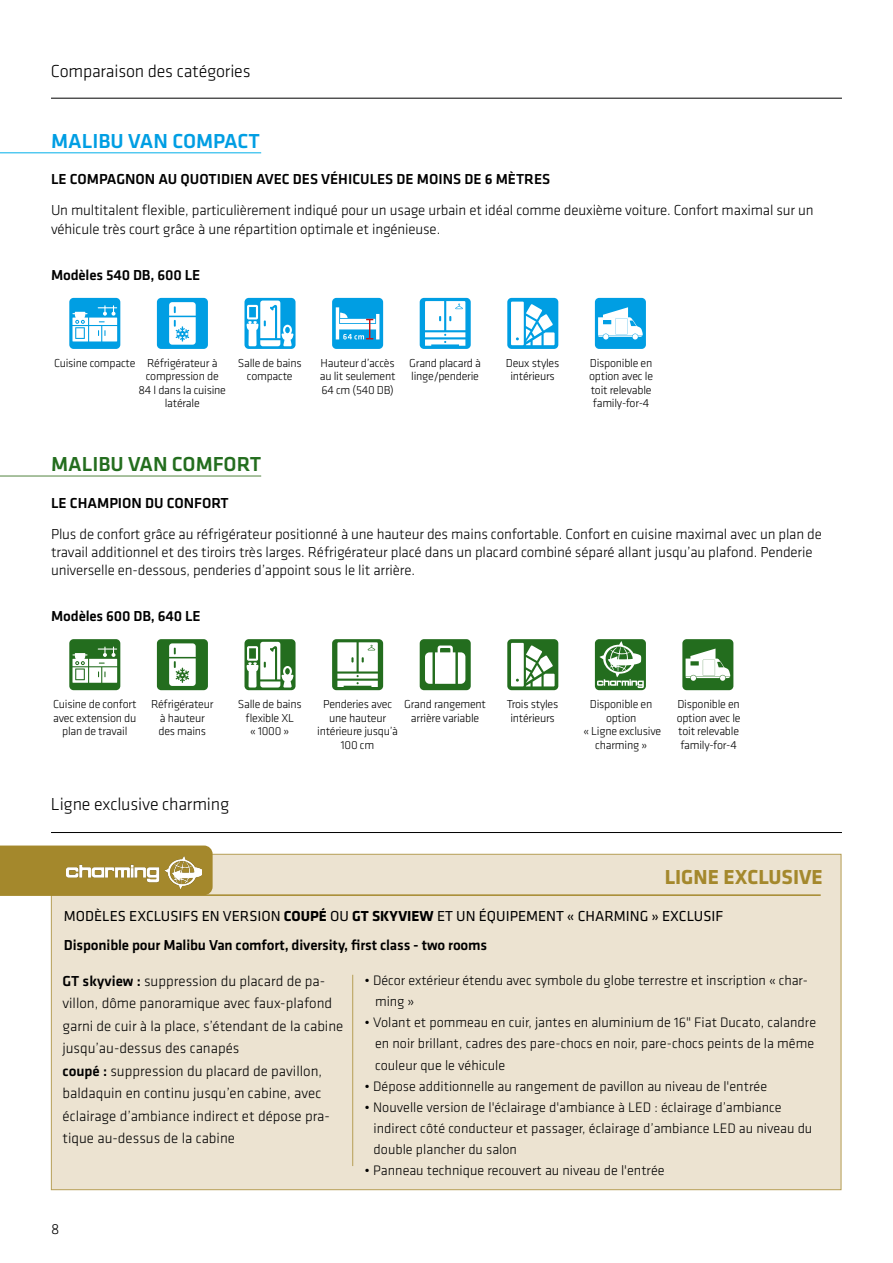
<style>
.page{position:relative;width:893px;height:1263px;background:#fff}
.page>*{position:absolute;margin:0;border:0;box-sizing:border-box;transform-origin:0 0}
.t1{font:500 21px "Klavika Basic";color:#236d1e}
.t2{font:500 21px "Klavika Basic";color:#009ee3}
.t3{font:700 21px "Klavika Basic";color:#a4882c}
.t4{font:300 18px "Klavika Basic";letter-spacing:-.01em;color:#000}
.t5{font:300 15px/22.5px "Klavika Basic";letter-spacing:-.01em;color:#000}
.t6{font:500 15px "Klavika Basic";letter-spacing:-.01em;color:#000}
.t7{font:15px "Klavika Basic";color:#000}
.t8{font:300 14.25px/21px "Klavika Basic";color:#000}
.t9{font:300 12px/13.5px "Klavika Basic";letter-spacing:-.02em;color:#000;text-align:center}
.s1{font-weight:700}
.s2{font-weight:500}
</style>
<div class="page">
<hr style="left:51px;top:98px;width:791px;height:1px;background:#000">
<hr style="left:51px;top:832px;width:791px;height:1px;background:#000">
<div style="left:51px;top:854px;width:790px;height:336px;background:#ece3d1;border:1px solid #b69e55"></div>
<hr style="left:0;top:476px;width:261px;height:1px;background:#52843f">
<hr style="left:0;top:152px;width:261px;height:1px;background:#00b0ea">
<hr style="left:352px;top:975px;width:1px;height:191px;background:#b69e55">
<div style="left:595px;top:639px;width:51px;height:51px;background:#236d1e;border-radius:4px"></div>
<svg style="left:597px;top:641px;width:47px;height:47px"></svg>
<div style="left:595px;top:298px;width:51px;height:51px;background:#009ee3;border-radius:4px"></div>
<svg style="left:598px;top:307px;width:45px;height:32px"></svg>
<div style="left:507px;top:639px;width:51px;height:51px;background:#236d1e;border-radius:4px"></div>
<svg style="left:511px;top:643px;width:44px;height:43px"></svg>
<div style="left:507px;top:298px;width:51px;height:51px;background:#009ee3;border-radius:4px"></div>
<svg style="left:511px;top:302px;width:44px;height:43px"></svg>
<div style="left:332px;top:639px;width:51px;height:51px;background:#236d1e;border-radius:4px"></div>
<svg style="left:337px;top:642px;width:41px;height:45px"></svg>
<div style="left:332px;top:298px;width:51px;height:51px;background:#009ee3;border-radius:4px"></div>
<svg style="left:336px;top:307px;width:43px;height:32px"></svg>
<div style="left:420px;top:639px;width:51px;height:51px;background:#236d1e;border-radius:4px"></div>
<svg style="left:425px;top:645px;width:40px;height:39px"></svg>
<div style="left:420px;top:298px;width:51px;height:51px;background:#009ee3;border-radius:4px"></div>
<svg style="left:425px;top:301px;width:40px;height:45px"></svg>
<svg style="left:244px;top:639px;width:52px;height:51px"></svg>
<svg style="left:246px;top:642px;width:47px;height:45px"></svg>
<svg style="left:244px;top:298px;width:52px;height:51px"></svg>
<svg style="left:246px;top:301px;width:47px;height:45px"></svg>
<div style="left:157px;top:639px;width:51px;height:51px;background:#236d1e;border-radius:4px"></div>
<svg style="left:169px;top:643px;width:27px;height:43px"></svg>
<div style="left:157px;top:298px;width:51px;height:51px;background:#009ee3;border-radius:4px"></div>
<svg style="left:169px;top:302px;width:27px;height:43px"></svg>
<div style="left:69px;top:639px;width:51px;height:51px;background:#236d1e;border-radius:4px"></div>
<svg style="left:72px;top:647px;width:45px;height:36px"></svg>
<div style="left:69px;top:298px;width:51px;height:51px;background:#009ee3;border-radius:4px"></div>
<svg style="left:72px;top:305px;width:45px;height:36px"></svg>
<div style="left:0;top:845px;width:213px;height:49px;background:#a4882c"></div>
<img style="left:67px;top:856px;width:135px;height:32px">
<hr style="left:0;top:894px;width:821px;height:2px;background:#a4882c">
<div style="left:682px;top:639px;width:51px;height:51px;background:#236d1e;border-radius:4px"></div>
<svg style="left:686px;top:648px;width:44px;height:33px"></svg>
<p class="t4" style="left:51px;top:60px;width:201px">Comparaison des catégories</p>
<h1 class="t2" style="left:51px;top:126px;width:210px">MALIBU VAN COMPACT</h1>
<p class="t6" style="left:51px;top:169px;width:501px">LE COMPAGNON AU QUOTIDIEN AVEC DES VÉHICULES DE MOINS DE 6 MÈTRES</p>
<p class="t5" style="left:51px;top:201px;width:764px;line-height:18px">Un multitalent flexible, particulièrement indiqué pour un usage urbain et idéal comme deuxième voiture. Confort maximal sur un véhicule très court grâce à une répartition optimale et ingénieuse.</p>
<p class="t6" style="left:51px;top:264px;width:151px">Modèles 540 DB, 600 LE</p>
<p class="t9" style="left:139px;top:356px;width:89px">Réfrigérateur à compression de<br>84 l dans la cuisine latérale</p>
<p class="t9" style="left:54px;top:356px;width:83px">Cuisine compacte</p>
<p class="t9" style="left:238px;top:356px;width:65px">Salle de bains compacte</p>
<h1 class="t1" style="left:51px;top:450px;width:212px">MALIBU VAN COMFORT</h1>
<p class="t6" style="left:51px;top:492px;width:179px">LE CHAMPION DU CONFORT</p>
<p class="t9" style="left:320px;top:356px;width:77px;text-align:justify">Hauteur d’accès au lit seulement 64 cm (540 DB)</p>
<p class="t9" style="left:409px;top:356px;width:73px;text-align:left">Grand placard à linge/penderie</p>
<p class="t9" style="left:506px;top:356px;width:55px">Deux styles intérieurs</p>
<p class="t9" style="left:589px;top:356px;width:65px">Disponible en option avec le toit relevable family-for-4</p>
<p class="t5" style="left:51px;top:524px;width:772px;line-height:18px">Plus de confort grâce au réfrigérateur positionné à une hauteur des mains confortable. Confort en cuisine maximal avec un plan de travail additionnel et des tiroirs très larges. Réfrigérateur placé dans un placard combiné séparé allant jusqu’au plafond. Penderie universelle en-dessous, penderies d’appoint sous le lit arrière.</p>
<p class="t6" style="left:51px;top:606px;width:151px">Modèles 600 DB, 640 LE</p>
<p class="t9" style="left:53px;top:697px;width:85px">Cuisine de confort avec extension du plan de travail</p>
<p class="t9" style="left:151px;top:697px;width:64px">Réfrigérateur à hauteur des mains</p>
<p class="t9" style="left:238px;top:697px;width:65px">Salle de bains flexible XL<br>« 1000 »</p>
<p class="t9" style="left:317px;top:697px;width:82px">Penderies avec une hauteur intérieure jusqu’à<br>100 cm</p>
<p class="t9" style="left:404px;top:697px;width:83px">Grand rangement arrière variable</p>
<p class="t4" style="left:51px;top:793px;width:180px">Ligne exclusive charming</p>
<p class="t9" style="left:507px;top:697px;width:53px;text-align:left">Trois styles intérieurs</p>
<p class="t9" style="left:583px;top:697px;width:79px">Disponible en option<br>« Ligne exclusive charming »</p>
<p class="t9" style="left:677px;top:697px;width:65px">Disponible en option avec le toit relevable family-for-4</p>
<h1 class="t3" style="left:665px;top:862px;width:160px">LIGNE EXCLUSIVE</h1>
<p class="t7" style="left:64px;top:906px;width:661px">MODÈLES EXCLUSIFS EN VERSION <span class="s1">COUPÉ</span> OU <span class="s1">GT SKYVIEW</span> ET UN ÉQUIPEMENT « CHARMING » EXCLUSIF</p>
<p class="t6" style="left:64px;top:935px;width:425px">Disponible pour Malibu Van comfort, diversity, first class - two rooms</p>
<p class="t5" style="left:62px;top:969px;width:282px"><span class="s2">GT skyview :</span> suppression du placard de pa&shy;villon, dôme panoramique avec faux-plafond garni de cuir à la place, s’étendant de la cabine jusqu’au-dessus des canapés<br><span class="s2">coupé :</span> suppression du placard de pavillon, baldaquin en continu jusqu’en cabine, avec éclairage d’ambiance indirect et dépose pra&shy;tique au-dessus de la cabine</p>
<p class="t8" style="left:375px;top:970px;width:434px;text-indent:-11px">• Décor extérieur étendu avec symbole du globe terrestre et inscription « char&shy;ming »</p>
<p class="t8" style="left:375px;top:1012px;width:442px;text-indent:-11px">• Volant et pommeau en cuir, jantes en aluminium de 16" Fiat Ducato, calandre en noir brillant, cadres des pare-chocs en noir, pare-chocs peints de la même couleur que le véhicule</p>
<p class="t8" style="left:365px;top:1075px;width:404px">• Dépose additionnelle au rangement de pavillon au niveau de l'entrée</p>
<p class="t8" style="left:374px;top:1096px;width:440px;text-indent:-9px">• Nouvelle version de l'éclairage d'ambiance à LED : éclairage d’ambiance indirect côté conducteur et passager, éclairage d’ambiance LED au niveau du double plancher du salon</p>
<p class="t8" style="left:365px;top:1159px;width:302px">• Panneau technique recouvert au niveau de l'entrée</p>
<p class="t5" style="left:51px;top:1217px;width:10px">8</p>
</div>
